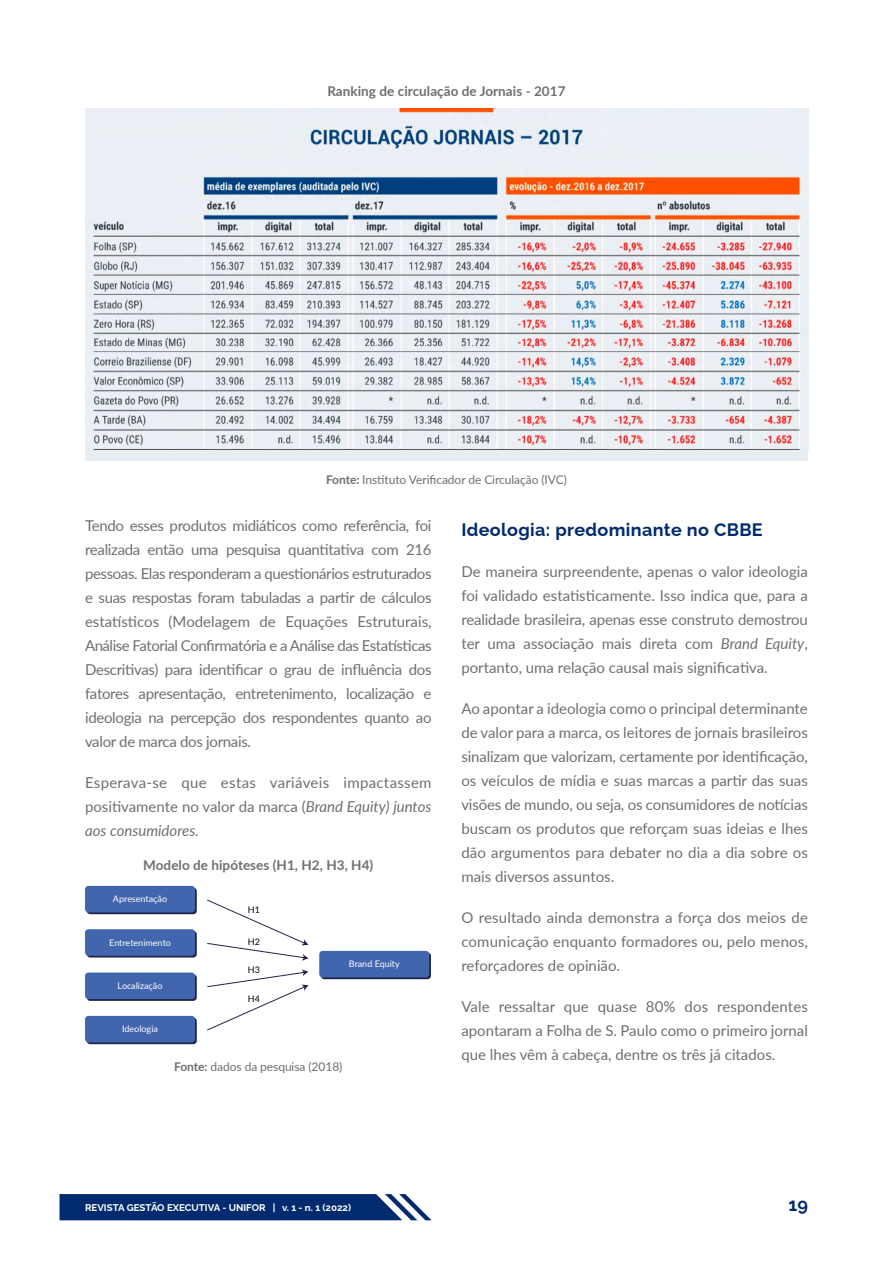
<style>
.page{position:relative;width:893px;height:1263px;background:#fff}
.page>*{position:absolute;margin:0;border:0;box-sizing:border-box;transform-origin:0 0}
.t1{font:700 18px "Raleway";letter-spacing:.02em;color:#012b6e}
.t2{font:15px/24px "Lato";color:#706f6f;text-align:justify}
.t3{font:700 13.5px "Lato";letter-spacing:.005em;color:#706f6f}
.t4{font:12px "Lato";letter-spacing:-.005em;color:#706f6f}
.t5{font:700 9.75px "Raleway";color:#fff}
.t6{font:9px "Lato";color:#fff}
.t7{font:9px "Lato";color:#000}
.s1{font-weight:700}
.s2{font-style:italic}
</style>
<div class="page">
<svg style="left:60px;top:1194px;width:372px;height:26px;background:#153c79"></svg>
<div style="left:85px;top:437px;width:723px;height:24px;background:#e8edf2"></div>
<img style="left:85px;top:108px;width:723px;height:341px">
<svg style="left:87px;top:888px;width:110px;height:26px"></svg>
<div style="left:85px;top:886px;width:110px;height:26px;background:#4166ae;border-radius:3px"></div>
<svg style="left:207px;top:899px;width:102px;height:62px"></svg>
<div style="left:87px;top:931px;width:110px;height:26px;background:#1f244a;border-radius:3px"></div>
<div style="left:85px;top:929px;width:110px;height:27px;background:#4166ae;border-radius:3px"></div>
<svg style="left:321px;top:953px;width:110px;height:26px"></svg>
<div style="left:319px;top:951px;width:110px;height:26px;background:#4166ae;border-radius:3px"></div>
<div style="left:87px;top:974px;width:110px;height:27px;background:#222b55;border-radius:3px"></div>
<div style="left:85px;top:972px;width:110px;height:27px;background:#4166ae;border-radius:3px"></div>
<svg style="left:207px;top:969px;width:102px;height:62px"></svg>
<svg style="left:87px;top:1018px;width:110px;height:26px"></svg>
<div style="left:85px;top:1016px;width:110px;height:26px;background:#4166ae;border-radius:3px"></div>
<p class="t3" style="left:327px;top:81px;width:240px">Ranking de circulação de Jornais - 2017</p>
<p class="t4" style="left:326px;top:471px;width:242px"><span class="s1">Fonte:</span> Instituto Verificador de Circulação (IVC)</p>
<p class="t2" style="left:85px;top:513px;width:348px">Tendo esses produtos midiáticos como referência, foi realizada então uma pesquisa quantitativa com 216 pessoas. Elas responderam a questionários estruturados e suas respostas foram tabuladas a partir de cálculos estatísticos (Modelagem de Equações Estruturais, Análise Fatorial Confirmatória e a Análise das Estatísticas Descritivas) para identificar o grau de influência dos fatores apresentação, entretenimento, localização e ideologia na percepção dos respondentes quanto ao valor de marca dos jornais.</p>
<p class="t2" style="left:85px;top:770px;width:348px">Esperava-se que estas variáveis impactassem positivamente no valor da marca (<span class="s2">Brand Equity) juntos aos consumidores.</span></p>
<p class="t3" style="left:143px;top:855px;width:232px">Modelo de hipóteses (H1, H2, H3, H4)</p>
<p class="t6" style="left:113px;top:892px;width:56px">Apresentação</p>
<p class="t7" style="left:248px;top:904px;width:14px">H1</p>
<p class="t7" style="left:248px;top:935px;width:14px">H2</p>
<p class="t7" style="left:248px;top:963px;width:14px">H3</p>
<p class="t7" style="left:248px;top:992px;width:14px">H4</p>
<p class="t1" style="left:461px;top:515px;width:303px">Ideologia: predominante no CBBE</p>
<p class="t2" style="left:461px;top:559px;width:348px">De maneira surpreendente, apenas o valor ideologia foi validado estatisticamente. Isso indica que, para a realidade brasileira, apenas esse construto demostrou ter uma associação mais direta com <span class="s2">Brand Equity</span>, portanto, uma relação causal mais significativa.</p>
<p class="t2" style="left:461px;top:696px;width:348px">Ao apontar a ideologia como o principal determinante de valor para a marca, os leitores de jornais brasileiros sinalizam que valorizam, certamente por identificação, os veículos de mídia e suas marcas a partir das suas visões de mundo, ou seja, os consumidores de notícias buscam os produtos que reforçam suas ideias e lhes dão argumentos para debater no dia a dia sobre os mais diversos assuntos.</p>
<p class="t2" style="left:461px;top:905px;width:348px">O resultado ainda demonstra a força dos meios de comunicação enquanto formadores ou, pelo menos, reforçadores de opinião.</p>
<p class="t2" style="left:461px;top:994px;width:348px">Vale ressaltar que quase 80% dos respondentes apontaram a Folha de S. Paulo como o primeiro jornal que lhes vêm à cabeça, dentre os três já citados.</p>
<p class="t6" style="left:109px;top:936px;width:63px">Entretenimento</p>
<p class="t6" style="left:349px;top:957px;width:52px">Brand Equity</p>
<p class="t6" style="left:118px;top:979px;width:46px">Localização</p>
<p class="t6" style="left:122px;top:1022px;width:37px">Ideologia</p>
<p class="t4" style="left:174px;top:1058px;width:170px"><span class="s1">Fonte:</span> dados da pesquisa (2018)</p>
<p class="t5" style="left:85px;top:1199px;width:267px">REVISTA GESTÃO EXECUTIVA - UNIFOR | v. 1 - n. 1 (2022)</p>
<p class="t1" style="left:788px;top:1190px;width:21px">19</p>
</div>
